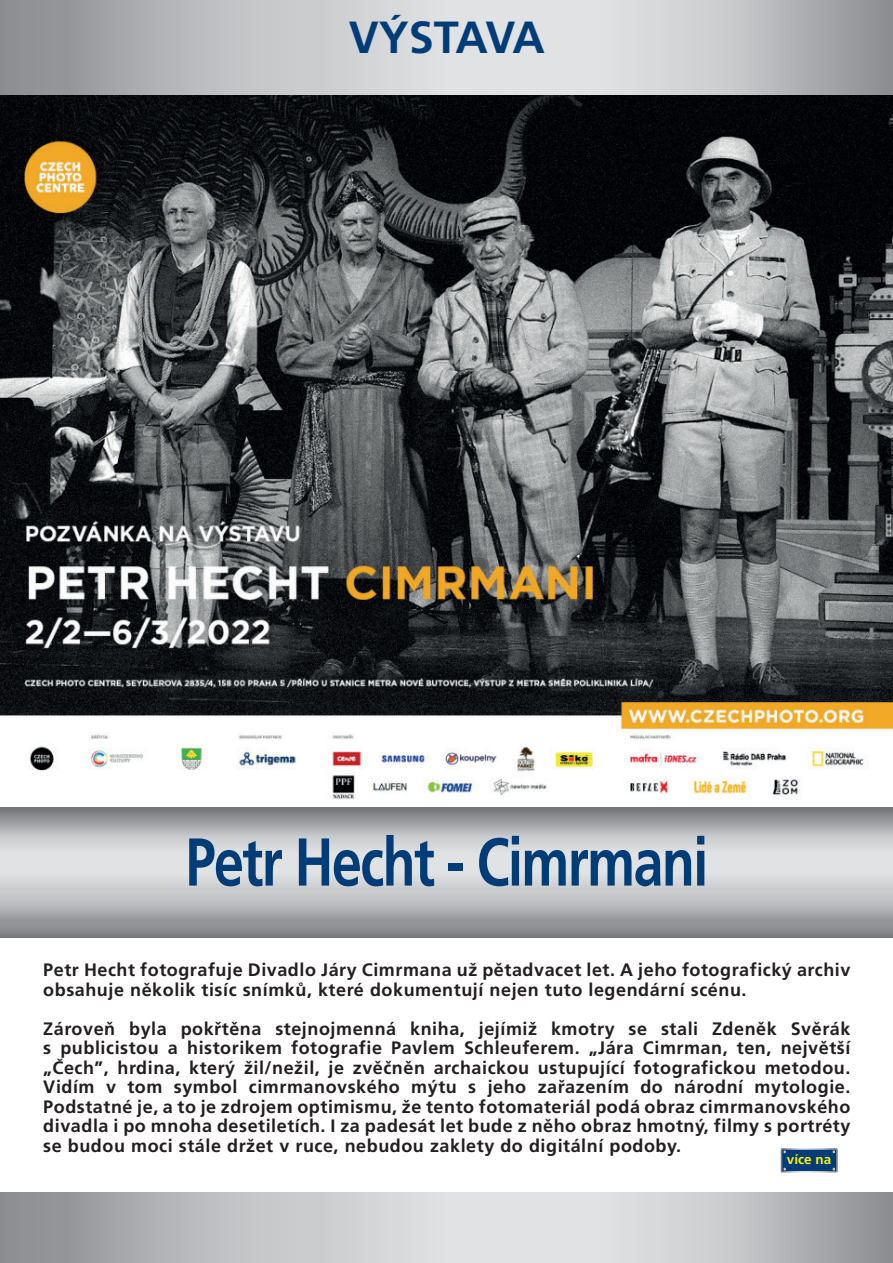
<style>
.page{position:relative;width:893px;height:1263px;background:#fff}
.page>*{position:absolute;margin:0;border:0;box-sizing:border-box;transform-origin:0 0}
.t1{font:700 67.5px "Frutiger CE";letter-spacing:-.03em;color:#003d78;scale:.8 1}
.t2{font:700 45px "Frutiger CE";letter-spacing:-.025em;color:#003d78}
.t3{font:700 18px/19.5px "Frutiger CE";letter-spacing:.03em;color:#231f20}
.t4{font:700 13.5px "Frutiger CE";color:#fff101}
</style>
<div class="page">
<img style="left:0;top:95px;width:893px;height:713px">
<svg style="left:0;top:0;width:893px;height:95px"></svg>
<svg style="left:0;top:808px;width:893px;height:130px"></svg>
<svg style="left:0;top:1193px;width:893px;height:70px"></svg>
<div style="left:781px;top:1149px;width:56px;height:23px;background:#003d78"></div>
<div style="left:781px;top:1148px;width:57px;height:24px;border:2px solid #fff"></div>
<h2 class="t2" style="left:349px;top:12px;width:197px">VÝSTAVA</h2>
<h1 class="t1" style="left:185px;top:824px;width:655px">Petr Hecht - Cimrmani</h1>
<p class="t3" style="left:43px;top:960px;width:809px">Petr Hecht fotografuje Divadlo Járy Cimrmana už pětadvacet let. A jeho fotografický archiv obsahuje několik tisíc snímků, které dokumentují nejen tuto legendární scénu.</p>
<p class="t3" style="left:43px;top:1018px;width:809px;text-align:justify">Zároveň byla pokřtěna stejnojmenná kniha, jejímiž kmotry se stali Zdeněk Svěrák s publicistou a historikem fotografie Pavlem Schleuferem. „Jára Cimrman, ten, největší „Čech”, hrdina, který žil/nežil, je zvěčněn archaickou ustupující fotografickou metodou.<br>Vidím v tom symbol cimrmanovského mýtu s jeho zařazením do národní mytologie.<br>Podstatné je, a to je zdrojem optimismu, že tento fotomateriál podá obraz cimrmanovského divadla i po mnoha desetiletích. I za padesát let bude z něho obraz hmotný, filmy s portréty se budou moci stále držet v ruce, nebudou zaklety do digitální podoby.</p>
<p class="t4" style="left:787px;top:1152px;width:46px">více na</p>
</div>
